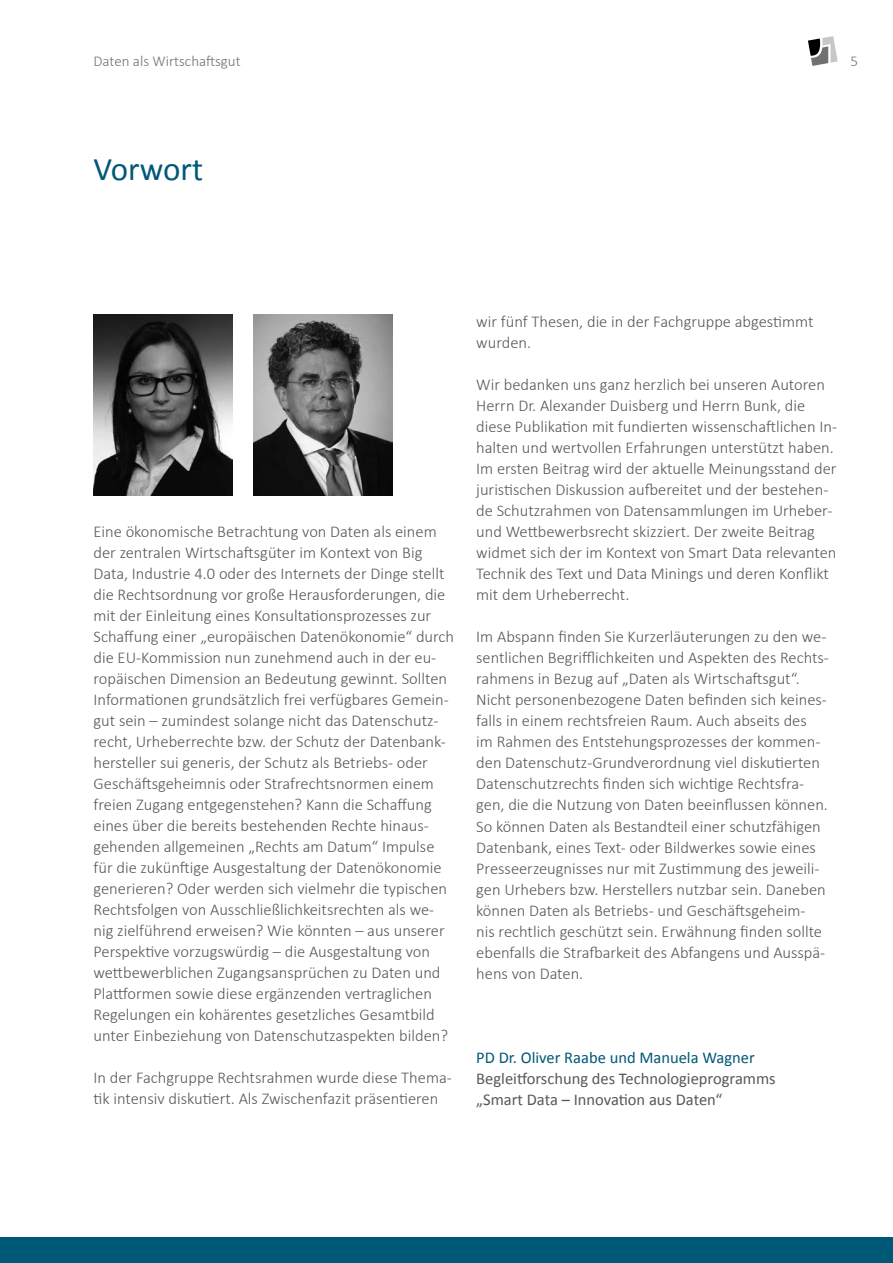
<style>
.page{position:relative;width:893px;height:1263px;background:#fff}
.page>*{position:absolute;margin:0;border:0;box-sizing:border-box;transform-origin:0 0}
.t1{font:33px "Calibri";color:#005877}
.t2{font:300 16.5px/21px "Calibri";color:#58585a}
.t3{font:16.5px/21px "Calibri";color:#58585a}
.t4{font:16.5px "Calibri";color:#005877}
.t5{font:300 15px "Calibri";color:#707172}
</style>
<div class="page">
<svg style="left:808px;top:36px;width:30px;height:30px"></svg>
<div style="left:0;top:1237px;width:893px;height:26px;background:#005877"></div>
<img style="left:94px;top:315px;width:139px;height:180px">
<img style="left:254px;top:315px;width:139px;height:180px">
<p class="t5" style="left:94px;top:52px;width:149px">Daten als Wirtschaftsgut</p>
<p class="t5" style="left:850px;top:52px;width:9px">5</p>
<h1 class="t1" style="left:94px;top:148px;width:111px">Vorwort</h1>
<p class="t2" style="left:94px;top:520px;width:362px">Eine ökonomische Betrachtung von Daten als einem der zentralen Wirtschaftsgüter im Kontext von Big Data, Industrie 4.0 oder des Internets der Dinge stellt die Rechtsordnung vor große Herausforderungen, die mit der Einleitung eines Konsultationsprozesses zur Schaffung einer „europäischen Datenökonomie“ durch die EU-Kommission nun zunehmend auch in der eu&shy;ropäischen Dimension an Bedeutung gewinnt. Sollten Informationen grundsätzlich frei verfügbares Gemein&shy;gut sein – zumindest solange nicht das Datenschutz&shy;recht, Urheberrechte bzw. der Schutz der Datenbank&shy;hersteller sui generis, der Schutz als Betriebs- oder Geschäftsgeheimnis oder Strafrechtsnormen einem freien Zugang entgegenstehen? Kann die Schaffung eines über die bereits bestehenden Rechte hinaus&shy;gehenden allgemeinen „Rechts am Datum“ Impulse für die zukünftige Ausgestaltung der Datenökonomie generieren? Oder werden sich vielmehr die typischen Rechtsfolgen von Ausschließlichkeitsrechten als we&shy;nig zielführend erweisen? Wie könnten – aus unserer Perspektive vorzugswürdig – die Ausgestaltung von wettbewerblichen Zugangsansprüchen zu Daten und Plattformen sowie diese ergänzenden vertraglichen Regelungen ein kohärentes gesetzliches Gesamtbild unter Einbeziehung von Datenschutzaspekten bilden?</p>
<p class="t2" style="left:94px;top:1067px;width:360px">In der Fachgruppe Rechtsrahmen wurde diese Thema&shy;tik intensiv diskutiert. Als Zwischenfazit präsentieren</p>
<p class="t2" style="left:476px;top:311px;width:339px">wir fünf Thesen, die in der Fachgruppe abgestimmt wurden.</p>
<p class="t2" style="left:476px;top:374px;width:362px">Wir bedanken uns ganz herzlich bei unseren Autoren Herrn Dr. Alexander Duisberg und Herrn Bunk, die diese Publikation mit fundierten wissenschaftlichen In&shy;halten und wertvollen Erfahrungen unterstützt haben.<br>Im ersten Beitrag wird der aktuelle Meinungsstand der juristischen Diskussion aufbereitet und der bestehen&shy;de Schutzrahmen von Datensammlungen im Urheber&shy;und Wettbewerbsrecht skizziert. Der zweite Beitrag widmet sich der im Kontext von Smart Data relevanten Technik des Text und Data Minings und deren Konflikt mit dem Urheberrecht.</p>
<p class="t2" style="left:476px;top:626px;width:354px">Im Abspann finden Sie Kurzerläuterungen zu den we&shy;sentlichen Begrifflichkeiten und Aspekten des Rechts&shy;rahmens in Bezug auf „Daten als Wirtschaftsgut“.<br>Nicht personenbezogene Daten befinden sich keines&shy;falls in einem rechtsfreien Raum. Auch abseits des<br>im Rahmen des Entstehungsprozesses der kommen&shy;den Datenschutz-Grundverordnung viel diskutierten Datenschutzrechts finden sich wichtige Rechtsfra&shy;gen, die die Nutzung von Daten beeinflussen können.<br>So können Daten als Bestandteil einer schutzfähigen Datenbank, eines Text- oder Bildwerkes sowie eines Presseerzeugnisses nur mit Zustimmung des jeweili&shy;gen Urhebers bzw. Herstellers nutzbar sein. Daneben können Daten als Betriebs- und Geschäftsgeheim-<br>nis rechtlich geschützt sein. Erwähnung finden sollte ebenfalls die Strafbarkeit des Abfangens und Ausspä&shy;hens von Daten.</p>
<p class="t4" style="left:476px;top:1047px;width:280px">PD Dr. Oliver Raabe und Manuela Wagner</p>
<p class="t3" style="left:476px;top:1068px;width:301px">Begleitforschung des Technologieprogramms „Smart Data – Innovation aus Daten“</p>
</div>
